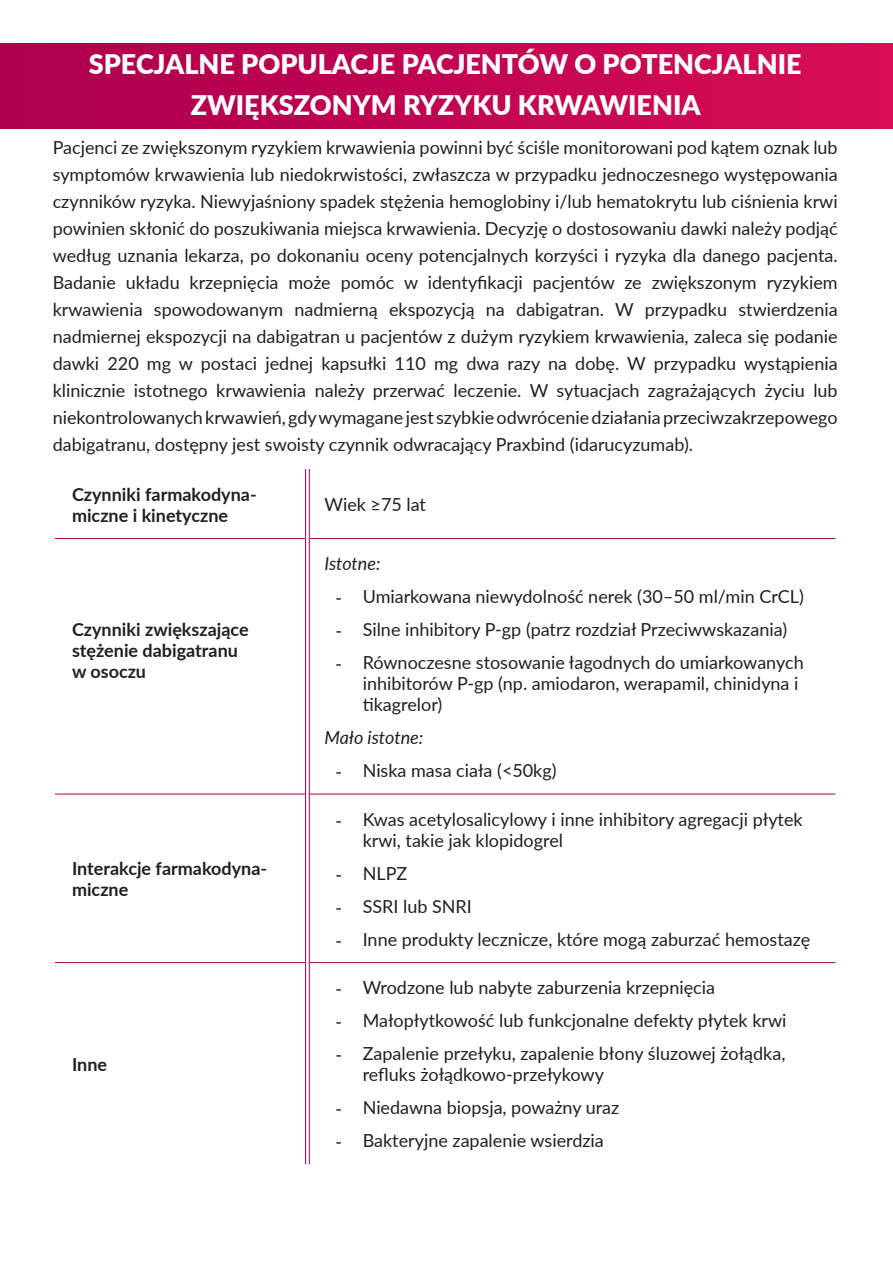
<style>
.page{position:relative;width:893px;height:1263px;background:#fff}
.page>*{position:absolute;margin:0;border:0;box-sizing:border-box;transform-origin:0 0}
.t1{font:900 27px/40.5px "Lato";color:#fff;text-align:center}
.t2{font:18px/27px "Lato";color:#231f20}
.t3{font:700 18px/21px "Lato";color:#231f20}
.t4{font:italic 18px "Lato";color:#231f20}
.s1{font-family:"Times New Roman"}
</style>
<div class="page">
<div style="left:0;top:44px;width:893px;height:84px;background:linear-gradient(to right,#ac004e,#d70d54)"></div>
<svg style="left:306px;top:469px;width:3px;height:69px"></svg>
<svg style="left:306px;top:538px;width:3px;height:256px"></svg>
<svg style="left:306px;top:794px;width:3px;height:168px"></svg>
<svg style="left:306px;top:962px;width:3px;height:202px"></svg>
<hr style="left:55px;top:538px;width:250px;height:1px;background:#ac014d">
<hr style="left:310px;top:538px;width:525px;height:1px;background:#ac014d">
<hr style="left:55px;top:794px;width:250px;height:1px;background:#ac014d">
<hr style="left:310px;top:794px;width:525px;height:1px;background:#ac014d">
<hr style="left:55px;top:962px;width:250px;height:1px;background:#ac014d">
<hr style="left:310px;top:962px;width:525px;height:1px;background:#ac014d">
<hr style="left:305px;top:469px;width:1px;height:69px;background:#ac014d">
<hr style="left:309px;top:469px;width:1px;height:69px;background:#ac014d">
<hr style="left:305px;top:538px;width:1px;height:256px;background:#ac014d">
<hr style="left:309px;top:538px;width:1px;height:256px;background:#ac014d">
<hr style="left:305px;top:794px;width:1px;height:168px;background:#ac014d">
<hr style="left:309px;top:794px;width:1px;height:168px;background:#ac014d">
<hr style="left:305px;top:962px;width:1px;height:202px;background:#ac014d">
<hr style="left:309px;top:962px;width:1px;height:202px;background:#ac014d">
<h1 class="t1" style="left:89px;top:43px;width:714px">SPECJALNE POPULACJE PACJENTÓW O POTENCJALNIE<br>ZWIĘKSZONYM RYZYKU KRWAWIENIA</h1>
<p class="t2" style="left:53px;top:133px;width:786px;text-align:justify">Pacjenci ze zwiększonym ryzykiem krwawienia powinni być ściśle monitorowani pod kątem oznak lub symptomów krwawienia lub niedokrwistości, zwłaszcza w przypadku jednoczesnego występowania czynników ryzyka. Niewyjaśniony spadek stężenia hemoglobiny i/lub hematokrytu lub ciśnienia krwi powinien skłonić do poszukiwania miejsca krwawienia. Decyzję o dostosowaniu dawki należy podjąć według uznania lekarza, po dokonaniu oceny potencjalnych korzyści i ryzyka dla danego pacjenta.<br>Badanie układu krzepnięcia może pomóc w identyfikacji pacjentów ze zwiększonym ryzykiem krwawienia spowodowanym nadmierną ekspozycją na dabigatran. W przypadku stwierdzenia nadmiernej ekspozycji na dabigatran u pacjentów z dużym ryzykiem krwawienia, zaleca się podanie dawki 220 mg w postaci jednej kapsułki 110 mg dwa razy na dobę. W przypadku wystąpienia klinicznie istotnego krwawienia należy przerwać leczenie. W sytuacjach zagrażających życiu lub niekontrolowanych krwawień, gdy wymagane jest szybkie odwrócenie działania przeciwzakrzepowego dabigatranu, dostępny jest swoisty czynnik odwracający Praxbind (idarucyzumab).</p>
<p class="t3" style="left:72px;top:483px;width:186px">Czynniki farmakodyna&shy;miczne i kinetyczne</p>
<p class="t2" style="left:324px;top:490px;width:103px">Wiek ≥75 lat</p>
<p class="t3" style="left:72px;top:618px;width:178px">Czynniki zwiększające stężenie dabigatranu w osoczu</p>
<p class="t3" style="left:72px;top:857px;width:197px">Interakcje farmakodyna&shy;miczne</p>
<p class="t3" style="left:72px;top:1053px;width:37px">Inne</p>
<p class="t4" style="left:324px;top:551px;width:58px">Istotne:</p>
<p class="t2" style="left:336px;top:582px;width:470px"><span class="s1">-</span> Umiarkowana niewydolność nerek (30–50 ml/min CrCL)</p>
<p class="t2" style="left:336px;top:615px;width:453px"><span class="s1">-</span> Silne inhibitory P-gp (patrz rozdział Przeciwwskazania)</p>
<p class="t2" style="left:363px;top:651px;width:442px;line-height:21px;text-indent:-27px"><span class="s1">-</span> Równoczesne stosowanie łagodnych do umiarkowanych inhibitorów P-gp (np. amiodaron, werapamil, chinidyna i tikagrelor)</p>
<p class="t4" style="left:324px;top:725px;width:100px">Mało istotne:</p>
<p class="t2" style="left:336px;top:756px;width:222px"><span class="s1">-</span> Niska masa ciała (&lt;50kg)</p>
<p class="t2" style="left:363px;top:808px;width:441px;line-height:21px;text-indent:-27px"><span class="s1">-</span> Kwas acetylosalicylowy i inne inhibitory agregacji płytek krwi, takie jak klopidogrel</p>
<p class="t2" style="left:336px;top:859px;width:73px"><span class="s1">-</span> NLPZ</p>
<p class="t2" style="left:336px;top:892px;width:138px"><span class="s1">-</span> SSRI lub SNRI</p>
<p class="t2" style="left:336px;top:925px;width:476px"><span class="s1">-</span> Inne produkty lecznicze, które mogą zaburzać hemostazę</p>
<p class="t2" style="left:336px;top:973px;width:381px"><span class="s1">-</span> Wrodzone lub nabyte zaburzenia krzepnięcia</p>
<p class="t2" style="left:336px;top:1006px;width:452px"><span class="s1">-</span> Małopłytkowość lub funkcjonalne defekty płytek krwi</p>
<p class="t2" style="left:363px;top:1042px;width:424px;line-height:21px;text-indent:-27px"><span class="s1">-</span> Zapalenie przełyku, zapalenie błony śluzowej żołądka, refluks żołądkowo-przełykowy</p>
<p class="t2" style="left:336px;top:1093px;width:285px"><span class="s1">-</span> Niedawna biopsja, poważny uraz</p>
<p class="t2" style="left:336px;top:1126px;width:270px"><span class="s1">-</span> Bakteryjne zapalenie wsierdzia</p>
</div>
